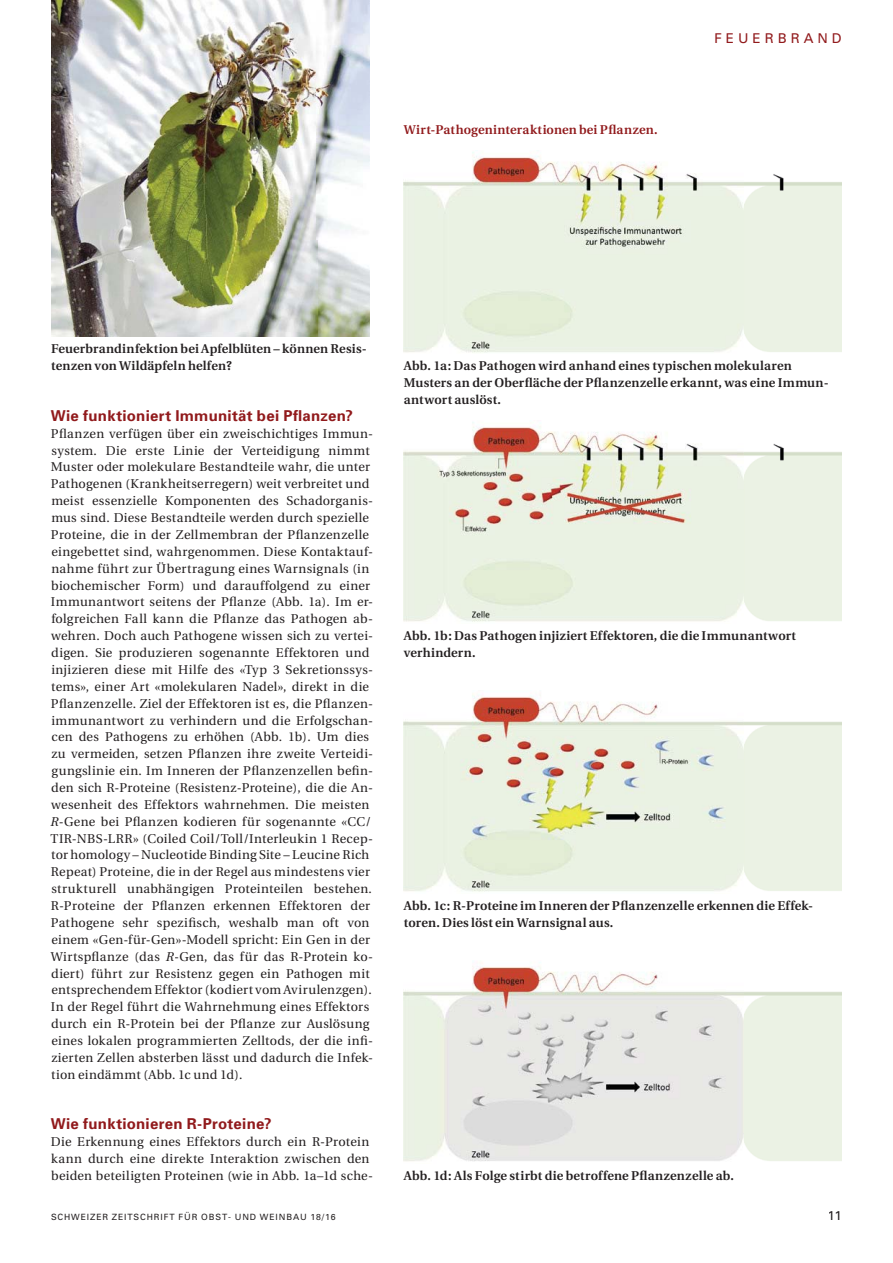
<style>
.page{position:relative;width:893px;height:1263px;background:#fff}
.page>*{position:absolute;margin:0;border:0;box-sizing:border-box;transform-origin:0 0}
.t1{font:700 15px "Univers";letter-spacing:.015em;color:#911a1c}
.t2{font:13.5px "Univers";letter-spacing:.295em;color:#911a1c}
.t3{font:12.75px/16.8px "Utopia";letter-spacing:.02em;color:#231f20}
.t4{font:600 12.75px/16.8px "Utopia";letter-spacing:.01em;color:#231f20}
.t5{font:600 12.75px "Utopia";letter-spacing:.01em;color:#911a1c}
.t6{font:12.75px "Univers";color:#231f20}
.t7{font:8.55px "Univers";letter-spacing:.1em;color:#231f20}
.s1{font-style:italic}
</style>
<div class="page">
<img style="left:51px;top:0;width:319px;height:337px">
<img style="left:404px;top:152px;width:438px;height:201px">
<img style="left:404px;top:422px;width:438px;height:200px">
<img style="left:404px;top:694px;width:438px;height:198px">
<img style="left:404px;top:962px;width:438px;height:200px">
<p class="t5" style="left:404px;top:125px;width:255px">Wirt-Pathogeninteraktionen bei Pflanzen.</p>
<p class="t2" style="left:714px;top:33px;width:129px">FEUERBRAND</p>
<p class="t4" style="left:51px;top:342px;width:317px">Feuerbrandinfektion bei Apfelblüten – können Resis&shy;tenzen von Wildäpfeln helfen?</p>
<p class="t1" style="left:51px;top:410px;width:304px">Wie funktioniert Immunität bei Pflanzen?</p>
<p class="t3" style="left:50px;top:426px;width:324px">Pflanzen verfügen über ein zweischichtiges Immun&shy;system. Die erste Linie der Verteidigung nimmt Muster oder molekulare Bestandteile wahr, die unter Pathogenen (Krankheitserregern) weit verbreitet und meist essenzielle Komponenten des Schadorganis&shy;mus sind. Diese Bestandteile werden durch spezielle Proteine, die in der Zellmembran der Pflanzenzelle eingebettet sind, wahrgenommen. Diese Kontaktauf&shy;nahme führt zur Übertragung eines Warnsignals (in biochemischer Form) und darauffolgend zu einer Immunantwort seitens der Pflanze (Abb. 1a). Im er&shy;folgreichen Fall kann die Pflanze das Pathogen ab&shy;wehren. Doch auch Pathogene wissen sich zu vertei&shy;digen. Sie produzieren sogenannte Effektoren und injizieren diese mit Hilfe des «Typ 3 Sekretionssys&shy;tems», einer Art «molekularen Nadel», direkt in die Pflanzenzelle. Ziel der Effektoren ist es, die Pflanzen&shy;immunantwort zu verhindern und die Erfolgschan&shy;cen des Pathogens zu erhöhen (Abb. 1b). Um dies zu vermeiden, setzen Pflanzen ihre zweite Verteidi&shy;gungslinie ein. Im Inneren der Pflanzenzellen befin&shy;den sich R-Proteine (Resistenz-Proteine), die die An&shy;wesenheit des Effektors wahrnehmen. Die meisten <span class="s1">R</span>-Gene bei Pflanzen kodieren für sogenannte «CC/ TIR-NBS-LRR» (Coiled Coil/Toll/Interleukin 1 Recep&shy;tor homology – Nucleotide Binding Site – Leucine Rich Repeat) Proteine, die in der Regel aus mindestens vier strukturell unabhängigen Proteinteilen bestehen.<br>R-Proteine der Pflanzen erkennen Effektoren der Pathogene sehr spezifisch, weshalb man oft von einem «Gen-für-Gen»-Modell spricht: Ein Gen in der Wirtspflanze (das <span class="s1">R</span>-Gen, das für das R-Protein ko&shy;diert) führt zur Resistenz gegen ein Pathogen mit entsprechendem Effektor (kodiert vom Avirulenzgen).<br>In der Regel führt die Wahrnehmung eines Effektors durch ein R-Protein bei der Pflanze zur Auslösung eines lokalen programmierten Zelltods, der die infi&shy;zierten Zellen absterben lässt und dadurch die Infek&shy;tion eindämmt (Abb. 1c und 1d).</p>
<p class="t1" style="left:51px;top:1118px;width:222px">Wie funktionieren R-Proteine?</p>
<p class="t3" style="left:51px;top:1135px;width:324px">Die Erkennung eines Effektors durch ein R-Protein kann durch eine direkte Interaktion zwischen den beiden beteiligten Proteinen (wie in Abb. 1a–1d sche-</p>
<p class="t4" style="left:404px;top:359px;width:426px">Abb. 1a: Das Pathogen wird anhand eines typischen molekularen<br>Musters an der Oberfläche der Pflanzenzelle erkannt, was eine Immun&shy;antwort auslöst.</p>
<p class="t4" style="left:404px;top:629px;width:394px">Abb. 1b: Das Pathogen injiziert Effektoren, die die Immunantwort verhindern.</p>
<p class="t4" style="left:404px;top:898px;width:411px">Abb. 1c: R-Proteine im Inneren der Pflanzenzelle erkennen die Effek&shy;toren. Dies löst ein Warnsignal aus.</p>
<p class="t4" style="left:404px;top:1168px;width:332px">Abb. 1d: Als Folge stirbt die betroffene Pflanzenzelle ab.</p>
<p class="t7" style="left:51px;top:1214px;width:286px">SCHWEIZER ZEITSCHRIFT FÜR OBST- UND WEINBAU 18/16</p>
<p class="t6" style="left:827px;top:1211px;width:16px">11</p>
</div>
